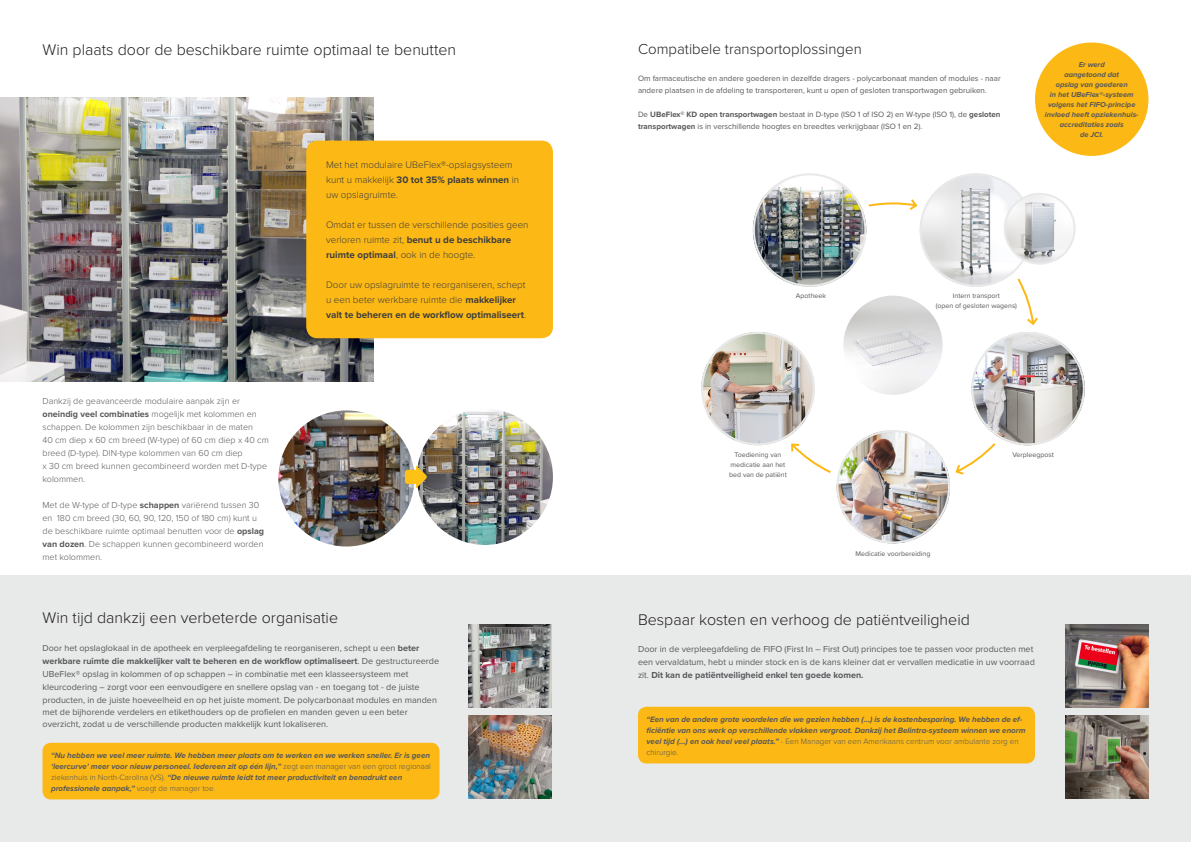
<style>
.page{position:relative;width:1191px;height:842px;background:#fff}
.page>*{position:absolute;margin:0;border:0;box-sizing:border-box;transform-origin:0 0}
.t1{font:300 16px "Proxima Nova";color:#231f20}
.t2{font:300 15px "Proxima Nova";color:#231f20}
.Body{font:300 9.8px/15px "Proxima Nova";color:#3e3e3f}
.Body-2{font:9px/13px "Proxima Nova";color:#57585a}
.Body-3{font:300 9px/13px "Proxima Nova";color:#57585a}
.Body-4{font:italic 700 8px/11px "Proxima Nova";color:#57585a;text-align:justify}
.Body-5{font:8px/12px "Proxima Nova";color:#57585a}
.Body-6{font:italic 700 7.5px "Proxima Nova";color:#57585a}
.Body-7{font:7px "Proxima Nova";color:#57585a}
.s1{font-weight:700}
.s2{font-weight:300;font-style:normal}
</style>
<div class="page">
<div style="left:0;top:576px;width:1191px;height:266px;background:#e8e9e9"></div>
<img style="left:278px;top:410px;width:136px;height:136px;border-radius:68px">
<img style="left:417px;top:409px;width:136px;height:136px;border-radius:68px">
<img style="left:0;top:98px;width:374px;height:283px">
<img style="left:469px;top:715px;width:83px;height:83px">
<img style="left:469px;top:625px;width:83px;height:83px">
<img style="left:1065px;top:715px;width:83px;height:83px">
<img style="left:1065px;top:625px;width:83px;height:83px">
<div style="left:405px;top:470px;width:13px;height:14px;background:#fec115;border-radius:3px"></div>
<svg style="left:416px;top:465px;width:12px;height:23px"></svg>
<img style="left:701px;top:332px;width:113px;height:113px;border-radius:57px">
<div style="left:701px;top:332px;width:113px;height:113px;border:2px solid #e8e9e9;border-radius:50%"></div>
<img style="left:753px;top:173px;width:113px;height:114px;border-radius:57px">
<div style="left:753px;top:173px;width:113px;height:114px;border:2px solid #e8e9e9;border-radius:50%"></div>
<img style="left:836px;top:430px;width:114px;height:113px;border-radius:57px">
<div style="left:836px;top:430px;width:114px;height:113px;border:2px solid #e8e9e9;border-radius:50%"></div>
<img style="left:843px;top:296px;width:99px;height:99px;border-radius:50px">
<img style="left:919px;top:173px;width:114px;height:114px;border-radius:57px">
<img style="left:971px;top:332px;width:113px;height:113px;border-radius:57px">
<div style="left:971px;top:332px;width:113px;height:113px;border:2px solid #e8e9e9;border-radius:50%"></div>
<svg style="left:791px;top:443px;width:40px;height:30px"></svg>
<svg style="left:955px;top:443px;width:41px;height:32px"></svg>
<svg style="left:1017px;top:278px;width:21px;height:48px"></svg>
<svg style="left:868px;top:199px;width:50px;height:11px"></svg>
<img style="left:1004px;top:194px;width:70px;height:70px;border-radius:35px">
<div style="left:1003px;top:193px;width:72px;height:72px;border:2px solid #e8e9e9;border-radius:50%"></div>
<div style="left:1035px;top:43px;width:113px;height:113px;background:#fcb814;border-radius:50%"></div>
<div style="left:306px;top:141px;width:247px;height:197px;background:#fcb814;border-radius:11px"></div>
<div style="left:43px;top:743px;width:396px;height:56px;background:#fcb814;border-radius:9px"></div>
<div style="left:638px;top:707px;width:397px;height:56px;background:#fcb814;border-radius:9px"></div>
<p class="t1" style="left:43px;top:40px;width:415px">Win plaats door de beschikbare ruimte optimaal te benutten</p>
<p class="Body-3" style="left:43px;top:395px;width:216px">Dankzij de geavanceerde modulaire aanpak zijn er <span class="s1">oneindig veel combinaties</span> mogelijk met kolommen en schappen. De kolommen zijn beschikbaar in de maten</p>
<p class="Body-3" style="left:43px;top:434px;width:228px">40 cm diep x 60 cm breed (W-type) of 60 cm diep x 40 cm breed (D-type). DIN-type kolommen van 60 cm diep</p>
<p class="Body-3" style="left:43px;top:460px;width:226px">x 30 cm breed kunnen gecombineerd worden met D-type kolommen.</p>
<p class="Body-3" style="left:43px;top:499px;width:223px">Met de W-type of D-type <span class="s1">schappen</span> variërend tussen 30 en 180 cm breed (30, 60, 90, 120, 150 of 180 cm) kunt u de beschikbare ruimte optimaal benutten voor de <span class="s1">opslag van dozen</span>. De schappen kunnen gecombineerd worden met kolommen.</p>
<p class="Body" style="left:326px;top:158px;width:194px">Met het modulaire UBeFlex®-opslagsysteem kunt u makkelijk <span class="s1">30 tot 35% plaats winnen</span> in uw opslagruimte.</p>
<p class="Body" style="left:326px;top:218px;width:204px">Omdat er tussen de verschillende posities geen verloren ruimte zit, <span class="s1">benut u de beschikbare ruimte optimaal</span>, ook in de hoogte.</p>
<p class="Body" style="left:326px;top:278px;width:202px">Door uw opslagruimte te reorganiseren, schept u een beter werkbare ruimte die <span class="s1">makkelijker valt te beheren en de workflow optimaliseert</span>.</p>
<h2 class="t1" style="left:43px;top:608px;width:297px">Win tijd dankzij een verbeterde organisatie</h2>
<p class="Body-2" style="left:43px;top:641px;width:398px">Door het opslaglokaal in de apotheek en verpleegafdeling te reorganiseren, schept u een <span class="s1">beter werkbare ruimte die makkelijker valt te beheren en de workflow optimaliseert</span>. De gestructureerde<br>UBeFlex® opslag in kolommen of op schappen – in combinatie met een klasseersysteem met</p>
<p class="Body-2" style="left:43px;top:680px;width:396px">kleurcodering – zorgt voor een eenvoudigere en snellere opslag van - en toegang tot - de juiste producten, in de juiste hoeveelheid en op het juiste moment. De polycarbonaat modules en manden</p>
<p class="Body-2" style="left:43px;top:705px;width:367px">met de bijhorende verdelers en etikethouders op de profielen en manden geven u een beter</p>
<p class="Body-2" style="left:43px;top:717px;width:287px">overzicht, zodat u de verschillende producten makkelijk kunt lokaliseren.</p>
<p class="Body-4" style="left:51px;top:750px;width:381px">“Nu hebben we veel meer ruimte. We hebben meer plaats om te werken en we werken sneller. Er is geen ‘leercurve’ meer voor nieuw personeel. Iedereen zit op één lijn,” <span class="s2">zegt een manager van een groot regionaal ziekenhuis in North-Carolina (VS).</span> “De nieuwe ruimte leidt tot meer productiviteit en benadrukt een</p>
<p class="Body-4" style="left:51px;top:783px;width:166px">professionele aanpak,” <span class="s2">voegt de manager toe.</span></p>
<h2 class="t2" style="left:638px;top:40px;width:225px">Compatibele transportoplossingen</h2>
<p class="Body-5" style="left:638px;top:72px;width:364px">Om farmaceutische en andere goederen in dezelfde dragers - polycarbonaat manden of modules - naar andere plaatsen in de afdeling te transporteren, kunt u open of gesloten transportwagen gebruiken.</p>
<p class="Body-5" style="left:638px;top:108px;width:364px">De <span class="s1">UBeFlex® KD open transportwagen</span> bestaat in D-type (ISO 1 of ISO 2) en W-type (ISO 1), de <span class="s1">gesloten</span></p>
<p class="Body-5" style="left:638px;top:120px;width:286px"><span class="s1">transportwagen</span> is in verschillende hoogtes en breedtes verkrijgbaar (ISO 1 en 2).</p>
<p class="Body-6" style="left:1078px;top:60px;width:28px">Er werd</p>
<p class="Body-6" style="left:1064px;top:70px;width:56px">aangetoond dat</p>
<p class="Body-6" style="left:1055px;top:80px;width:73px">opslag van goederen</p>
<p class="Body-6" style="left:1049px;top:90px;width:85px">in het UBeFlex®-systeem</p>
<p class="Body-6" style="left:1048px;top:100px;width:89px">volgens het FIFO-principe</p>
<p class="Body-6" style="left:1045px;top:110px;width:95px">invloed heeft opziekenhuis-</p>
<p class="Body-6" style="left:1059px;top:120px;width:65px">accreditaties zoals</p>
<p class="Body-6" style="left:1080px;top:130px;width:25px">de JCI.</p>
<p class="Body-7" style="left:796px;top:291px;width:32px">Apotheek</p>
<p class="Body-7" style="left:952px;top:291px;width:49px">Intern transport</p>
<p class="Body-7" style="left:935px;top:301px;width:83px">(open of gesloten wagens)</p>
<p class="Body-7" style="left:734px;top:450px;width:48px">Toediening van</p>
<p class="Body-7" style="left:730px;top:460px;width:56px">medicatie aan het</p>
<p class="Body-7" style="left:729px;top:470px;width:59px">bed van de patiënt</p>
<p class="Body-7" style="left:855px;top:550px;width:76px">Medicatie voorbereiding</p>
<p class="Body-7" style="left:1012px;top:450px;width:43px">Verpleegpost</p>
<h2 class="t1" style="left:638px;top:610px;width:333px">Bespaar kosten en verhoog de patiëntveiligheid</h2>
<p class="Body-2" style="left:638px;top:643px;width:398px">Door in de verpleegafdeling de FIFO (First In – First Out) principes toe te passen voor producten met een vervaldatum, hebt u minder stock en is de kans kleiner dat er vervallen medicatie in uw voorraad zit. <span class="s1">Dit kan de patiëntveiligheid enkel ten goede komen.</span></p>
<p class="Body-4" style="left:646px;top:714px;width:380px;text-align:left">“Een van de andere grote voordelen die we gezien hebben (…) is de kostenbesparing. We hebben de ef&shy;ficiëntie van ons werk op verschillende vlakken vergroot. Dankzij het Belintra-systeem winnen we enorm veel tijd (…) en ook heel veel plaats.” <span class="s2">- Een Manager van een Amerikaans centrum voor ambulante zorg en chirurgie.</span></p>
</div>
